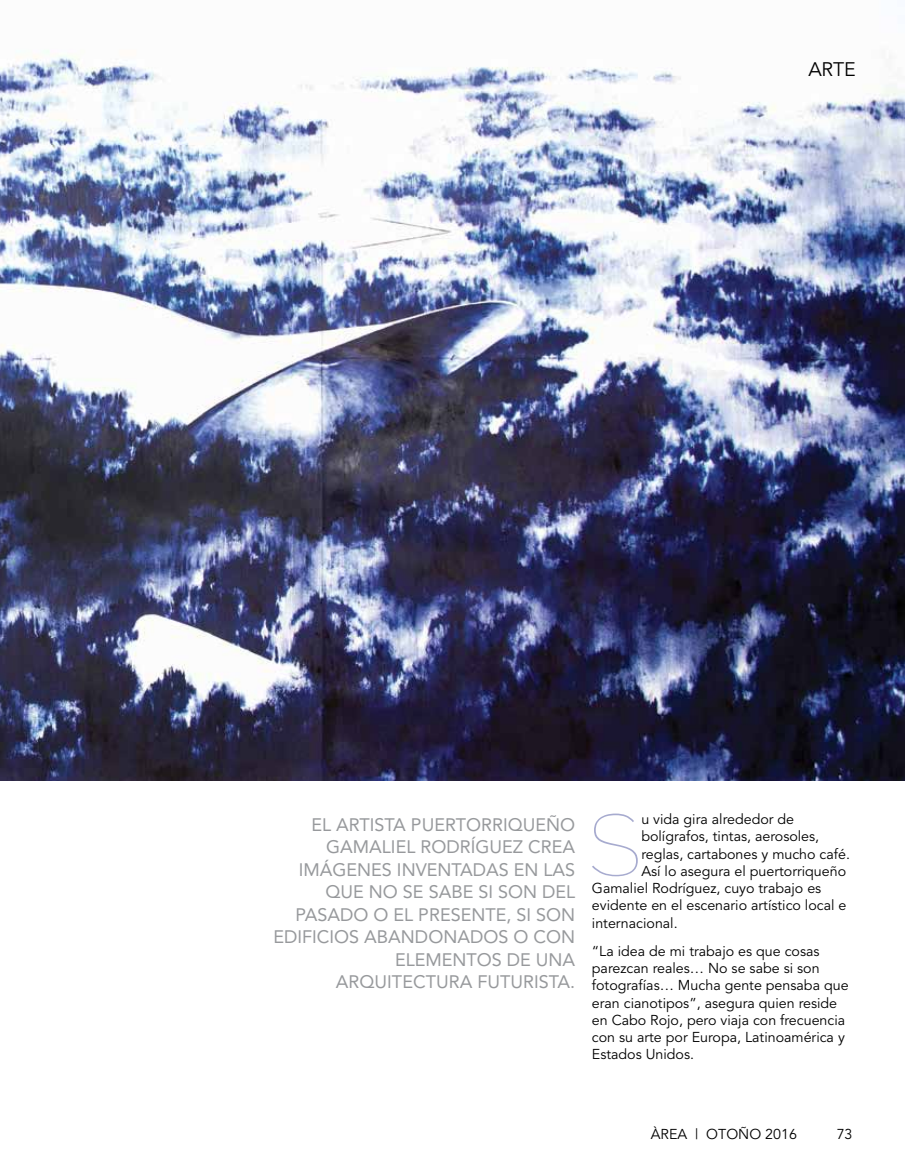
<style>
.page{position:relative;width:905px;height:1175px;background:#fff}
.page>*{position:absolute;margin:0;border:0;box-sizing:border-box;transform-origin:0 0}
.Body_text_drop_caps{font:100 87.15px "Raleway";color:#a7abcf}
.CornerHeader{font:19.5px "Avenir";color:#000}
.Intro_ALL_Caps{font:18px/22.5px "Avenir";color:#97999c;text-align:right}
.Body_text{font:14.25px/17.2px "Avenir";color:#000}
.Body_text_drop_caps-2{font:14.25px "Avenir";color:#000}
.Pág_Edición{font:14.25px "Avenir";color:#000}
</style>
<div class="page">
<img style="left:0;top:50px;width:904px;height:730px">
<p class="CornerHeader" style="left:808px;top:58px;width:49px">ARTE</p>
<p class="Intro_ALL_Caps" style="left:273px;top:813px;width:303px">EL ARTISTA PUERTORRIQUEÑO<br>GAMALIEL RODRÍGUEZ CREA<br>IMÁGENES INVENTADAS EN LAS<br>QUE NO SE SABE SI SON DEL<br>PASADO O EL PRESENTE, SI SON<br>EDIFICIOS ABANDONADOS O CON<br>ELEMENTOS DE UNA<br>ARQUITECTURA FUTURISTA.</p>
<p class="Body_text_drop_caps" style="left:588px;top:794px;width:55px">S</p>
<p class="Body_text_drop_caps-2" style="left:641px;top:811px;width:154px">u vida gira alrededor de</p>
<p class="Body_text_drop_caps-2" style="left:641px;top:828px;width:179px">bolígrafos, tintas, aerosoles,</p>
<p class="Body_text_drop_caps-2" style="left:641px;top:845px;width:210px">reglas, cartabones y mucho café.</p>
<p class="Body_text_drop_caps-2" style="left:641px;top:862px;width:206px">Así lo asegura el puertorriqueño</p>
<p class="Body_text_drop_caps-2" style="left:592px;top:880px;width:231px">Gamaliel Rodríguez, cuyo trabajo es</p>
<p class="Body_text_drop_caps-2" style="left:592px;top:897px;width:256px">evidente en el escenario artístico local e</p>
<p class="Body_text_drop_caps-2" style="left:592px;top:914px;width:87px">internacional.</p>
<p class="Body_text" style="left:592px;top:942px;width:258px">“La idea de mi trabajo es que cosas parezcan reales… No se sabe si son fotografías… Mucha gente pensaba que eran cianotipos”, asegura quien reside en Cabo Rojo, pero viaja con frecuencia con su arte por Europa, Latinoamérica y Estados Unidos.</p>
<p class="Pág_Edición" style="left:650px;top:1125px;width:148px">ÀREA | OTOÑO 2016</p>
<p class="Pág_Edición" style="left:836px;top:1125px;width:17px">73</p>
</div>
